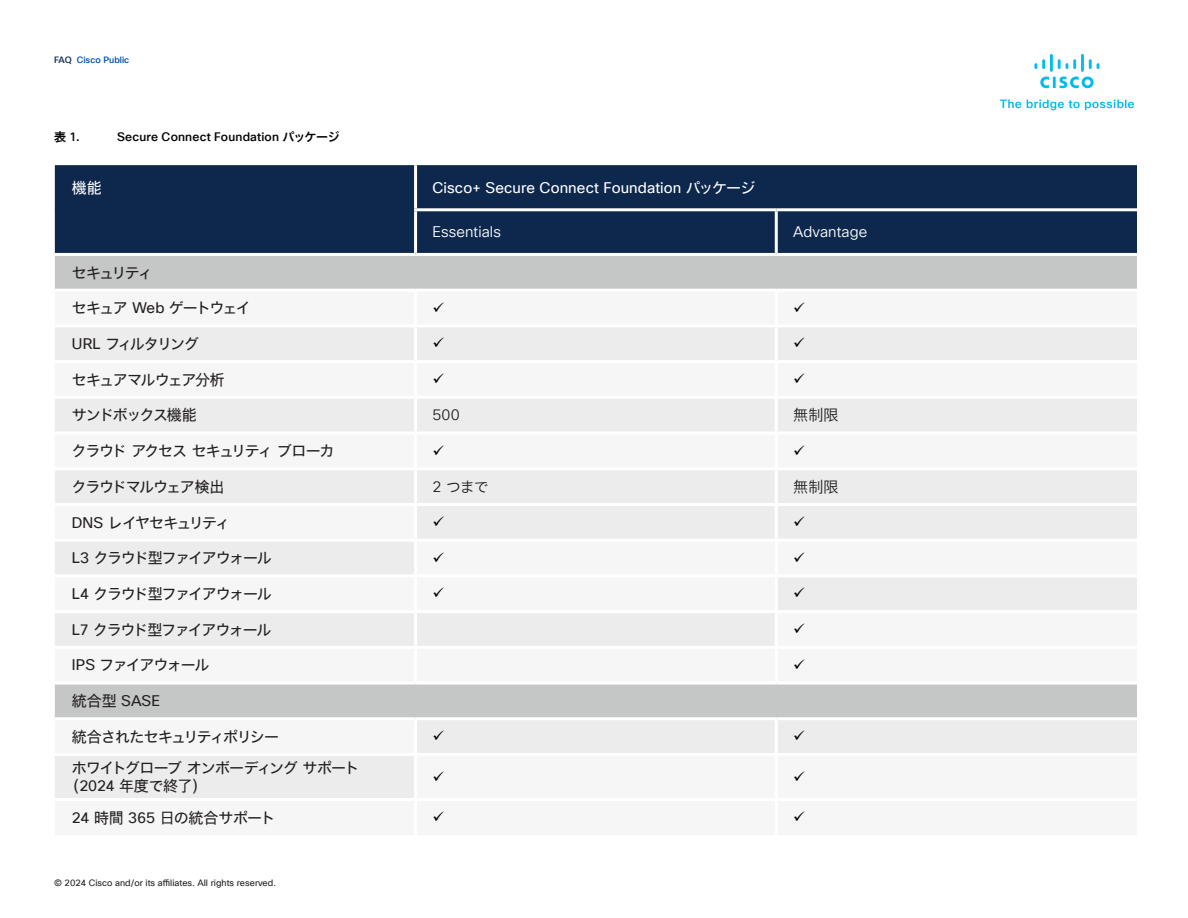
<style>
.page{position:relative;width:1188px;height:918px;background:#fff}
.page>*{position:absolute;margin:0;border:0;box-sizing:border-box;transform-origin:0 0}
.Paragraph_Style78{font:15px "Cisco Sans JPN";letter-spacing:-.085em;color:#231f20}
.Paragraph_Style1{font:15px "Cisco Sans TT";letter-spacing:.005em;color:#fff}
.Paragraph_Style78-2{font:15px/18px "Cisco Sans JPN";letter-spacing:-.065em;color:#231f20}
.Paragraph_Style78-3{font:15px "Cisco Sans JPN";letter-spacing:-.115em;color:#231f20}
.Paragraph_Style1-2{font:15px "Cisco Sans TT Light";letter-spacing:.005em;color:#fff}
.Paragraph_Style78-4{font:15px "Cisco Sans JPN";letter-spacing:-.02em;color:#231f20}
.Paragraph_Style78-5{font:15px "Cisco Sans JPN";letter-spacing:-.135em;color:#231f20}
.Paragraph_Style78-6{font:15px "Cisco Sans JPN Light";color:#231f20}
.Paragraph_Style78-7{font:15px "Cisco Sans TT";color:#231f20}
.Paragraph_Style1-3{font:15px "Cisco Sans JPN";letter-spacing:-.125em;color:#231f20}
.Paragraph_Style78-8{font:15px "Cisco Sans TT Light";color:#231f20}
.Paragraph_Style1-4{font:15px "Cisco Sans JPN";color:#fff}
.Paragraph_Style60{font:500 12px "Cisco Sans TT";letter-spacing:.015em;color:#040503}
.t1{font:9px "Cisco Sans TT";color:#231f20}
.t2{font:500 9px "Cisco Sans TT";color:#0051ae}
.s1{color:#0d274d}
.s2{font-family:"Cisco Sans JPN Medium";font-weight:400}
.s3{font-family:"Cisco Sans JPN"}
.s4{font-family:"Cisco Sans TT"}
.s5{font-family:"Cisco Sans TT Light"}
</style>
<div class="page">
<svg style="left:1000px;top:100px;width:21px;height:8px"></svg>
<svg style="left:1027px;top:100px;width:107px;height:10px"></svg>
<svg style="left:1034px;top:54px;width:65px;height:34px"></svg>
<div style="left:55px;top:165px;width:1082px;height:88px;background:#0d274d"></div>
<div style="left:55px;top:256px;width:1082px;height:33px;background:#c5c6c6"></div>
<svg style="left:55px;top:327px;width:1082px;height:471px;fill:#ececec"></svg>
<hr style="left:414px;top:165px;width:3px;height:43px;background:#fff">
<hr style="left:414px;top:208px;width:362px;height:3px;background:#fff">
<hr style="left:414px;top:211px;width:3px;height:42px;background:#fff">
<hr style="left:776px;top:208px;width:361px;height:3px;background:#fff">
<hr style="left:775px;top:211px;width:3px;height:42px;background:#fff">
<hr style="left:414px;top:327px;width:3px;height:33px;background:#fff">
<hr style="left:775px;top:327px;width:3px;height:33px;background:#fff">
<hr style="left:55px;top:360px;width:361px;height:3px;background:#fff">
<hr style="left:416px;top:360px;width:360px;height:3px;background:#fff">
<hr style="left:414px;top:363px;width:3px;height:33px;background:#fff">
<hr style="left:776px;top:360px;width:361px;height:3px;background:#fff">
<hr style="left:775px;top:363px;width:3px;height:33px;background:#fff">
<hr style="left:55px;top:396px;width:361px;height:3px;background:#fff">
<hr style="left:416px;top:396px;width:360px;height:3px;background:#fff">
<hr style="left:414px;top:399px;width:3px;height:33px;background:#fff">
<hr style="left:776px;top:396px;width:361px;height:3px;background:#fff">
<hr style="left:775px;top:399px;width:3px;height:33px;background:#fff">
<hr style="left:55px;top:432px;width:361px;height:3px;background:#fff">
<hr style="left:416px;top:432px;width:360px;height:3px;background:#fff">
<hr style="left:414px;top:435px;width:3px;height:32px;background:#fff">
<hr style="left:776px;top:432px;width:361px;height:3px;background:#fff">
<hr style="left:775px;top:435px;width:3px;height:32px;background:#fff">
<hr style="left:55px;top:467px;width:361px;height:3px;background:#fff">
<hr style="left:416px;top:467px;width:360px;height:3px;background:#fff">
<hr style="left:414px;top:470px;width:3px;height:33px;background:#fff">
<hr style="left:776px;top:467px;width:361px;height:3px;background:#fff">
<hr style="left:775px;top:470px;width:3px;height:33px;background:#fff">
<hr style="left:55px;top:503px;width:361px;height:3px;background:#fff">
<hr style="left:416px;top:503px;width:360px;height:3px;background:#fff">
<hr style="left:414px;top:506px;width:3px;height:33px;background:#fff">
<hr style="left:776px;top:503px;width:361px;height:3px;background:#fff">
<hr style="left:775px;top:506px;width:3px;height:33px;background:#fff">
<hr style="left:55px;top:539px;width:361px;height:3px;background:#fff">
<hr style="left:416px;top:539px;width:360px;height:3px;background:#fff">
<hr style="left:414px;top:542px;width:3px;height:32px;background:#fff">
<hr style="left:776px;top:539px;width:361px;height:3px;background:#fff">
<hr style="left:775px;top:542px;width:3px;height:32px;background:#fff">
<hr style="left:55px;top:574px;width:361px;height:3px;background:#fff">
<hr style="left:416px;top:574px;width:360px;height:3px;background:#fff">
<hr style="left:414px;top:577px;width:3px;height:33px;background:#fff">
<hr style="left:776px;top:574px;width:361px;height:3px;background:#fff">
<hr style="left:775px;top:577px;width:3px;height:33px;background:#fff">
<hr style="left:55px;top:610px;width:361px;height:3px;background:#fff">
<hr style="left:416px;top:610px;width:360px;height:3px;background:#fff">
<hr style="left:414px;top:613px;width:3px;height:33px;background:#fff">
<hr style="left:776px;top:610px;width:361px;height:3px;background:#fff">
<hr style="left:775px;top:613px;width:3px;height:33px;background:#fff">
<hr style="left:55px;top:646px;width:361px;height:3px;background:#fff">
<hr style="left:416px;top:646px;width:360px;height:3px;background:#fff">
<hr style="left:414px;top:649px;width:3px;height:33px;background:#fff">
<hr style="left:776px;top:646px;width:361px;height:3px;background:#fff">
<hr style="left:775px;top:649px;width:3px;height:33px;background:#fff">
<hr style="left:55px;top:682px;width:361px;height:3px;background:#fff">
<hr style="left:416px;top:682px;width:360px;height:3px;background:#fff">
<hr style="left:776px;top:682px;width:361px;height:3px;background:#fff">
<hr style="left:55px;top:717px;width:361px;height:3px;background:#fff">
<hr style="left:416px;top:717px;width:360px;height:3px;background:#fff">
<hr style="left:414px;top:720px;width:3px;height:33px;background:#fff">
<hr style="left:776px;top:717px;width:361px;height:3px;background:#fff">
<hr style="left:775px;top:720px;width:3px;height:33px;background:#fff">
<hr style="left:55px;top:753px;width:361px;height:3px;background:#fff">
<hr style="left:416px;top:753px;width:360px;height:3px;background:#fff">
<hr style="left:414px;top:756px;width:3px;height:42px;background:#fff">
<hr style="left:776px;top:753px;width:361px;height:3px;background:#fff">
<hr style="left:775px;top:756px;width:3px;height:42px;background:#fff">
<hr style="left:55px;top:209px;width:359px;height:1px;background:#0d274d">
<svg style="left:434px;top:338px;width:10px;height:10px"></svg>
<svg style="left:794px;top:338px;width:11px;height:10px"></svg>
<svg style="left:434px;top:373px;width:10px;height:10px"></svg>
<svg style="left:794px;top:373px;width:11px;height:10px"></svg>
<svg style="left:434px;top:445px;width:10px;height:10px"></svg>
<svg style="left:794px;top:445px;width:11px;height:10px"></svg>
<svg style="left:434px;top:516px;width:10px;height:10px"></svg>
<svg style="left:794px;top:516px;width:11px;height:10px"></svg>
<svg style="left:434px;top:552px;width:10px;height:10px"></svg>
<svg style="left:794px;top:552px;width:11px;height:10px"></svg>
<svg style="left:434px;top:588px;width:10px;height:10px"></svg>
<svg style="left:794px;top:588px;width:11px;height:10px"></svg>
<svg style="left:794px;top:623px;width:11px;height:10px"></svg>
<svg style="left:794px;top:659px;width:11px;height:10px"></svg>
<svg style="left:434px;top:731px;width:10px;height:9px"></svg>
<svg style="left:794px;top:731px;width:11px;height:9px"></svg>
<svg style="left:434px;top:771px;width:10px;height:10px"></svg>
<svg style="left:794px;top:771px;width:11px;height:10px"></svg>
<p class="t2" style="left:54px;top:54px;width:77px"><span class="s1">FAQ</span> Cisco Public</p>
<p class="Paragraph_Style60" style="left:54px;top:129px;width:27px"><span class="s2">表</span> 1.</p>
<p class="Paragraph_Style60" style="left:117px;top:129px;width:224px">Secure Connect Foundation <span class="s2">パッケージ</span></p>
<p class="Paragraph_Style1-4" style="left:72px;top:177px;width:31px">機能</p>
<p class="Paragraph_Style1" style="left:433px;top:178px;width:324px">Cisco+ Secure Connect Foundation <span class="s3">パッケージ</span></p>
<p class="Paragraph_Style1-2" style="left:433px;top:222px;width:70px">Essentials</p>
<p class="Paragraph_Style1-2" style="left:793px;top:222px;width:76px">Advantage</p>
<p class="Paragraph_Style1-3" style="left:72px;top:262px;width:82px">セキュリティ</p>
<p class="Paragraph_Style78-3" style="left:72px;top:297px;width:180px">セキュア <span class="s4">Web</span> ゲートウェイ</p>
<p class="Paragraph_Style78-5" style="left:72px;top:333px;width:129px"><span class="s4">URL</span> フィルタリング</p>
<p class="Paragraph_Style78" style="left:72px;top:369px;width:155px">セキュアマルウェア分析</p>
<p class="Paragraph_Style78" style="left:72px;top:405px;width:126px">サンドボックス機能</p>
<p class="Paragraph_Style78-8" style="left:433px;top:405px;width:29px">500</p>
<p class="Paragraph_Style78-6" style="left:793px;top:406px;width:47px">無制限</p>
<p class="Paragraph_Style78" style="left:72px;top:440px;width:264px">クラウドアクセスセキュリティブローカ</p>
<p class="Paragraph_Style78" style="left:72px;top:476px;width:154px">クラウドマルウェア検出</p>
<p class="Paragraph_Style78-6" style="left:433px;top:477px;width:58px"><span class="s5">2</span> つまで</p>
<p class="Paragraph_Style78-6" style="left:793px;top:477px;width:47px">無制限</p>
<p class="Paragraph_Style78-3" style="left:72px;top:512px;width:160px"><span class="s4">DNS</span> レイヤセキュリティ</p>
<p class="Paragraph_Style78" style="left:72px;top:547px;width:201px"><span class="s4">L3</span> クラウド型ファイアウォール</p>
<p class="Paragraph_Style78" style="left:72px;top:583px;width:201px"><span class="s4">L4</span> クラウド型ファイアウォール</p>
<p class="Paragraph_Style78" style="left:72px;top:619px;width:201px"><span class="s4">L7</span> クラウド型ファイアウォール</p>
<p class="Paragraph_Style78" style="left:72px;top:655px;width:139px"><span class="s4">IPS</span> ファイアウォール</p>
<p class="Paragraph_Style78-7" style="left:72px;top:691px;width:90px"><span class="s3">統合型</span> SASE</p>
<p class="Paragraph_Style78" style="left:72px;top:726px;width:209px">統合されたセキュリティポリシー</p>
<p class="Paragraph_Style78-2" style="left:64px;top:759px;width:297px;text-indent:8px">ホワイトグローブオンボーディングサポート（<span class="s4">2024</span> 年度で終了）</p>
<p class="Paragraph_Style78-4" style="left:72px;top:807px;width:205px"><span class="s4">24</span> 時間 <span class="s4">365</span> 日の統合サポート</p>
<p class="t1" style="left:54px;top:877px;width:224px">© 2024 Cisco and/or its affiliates. All rights reserved.</p>
</div>
